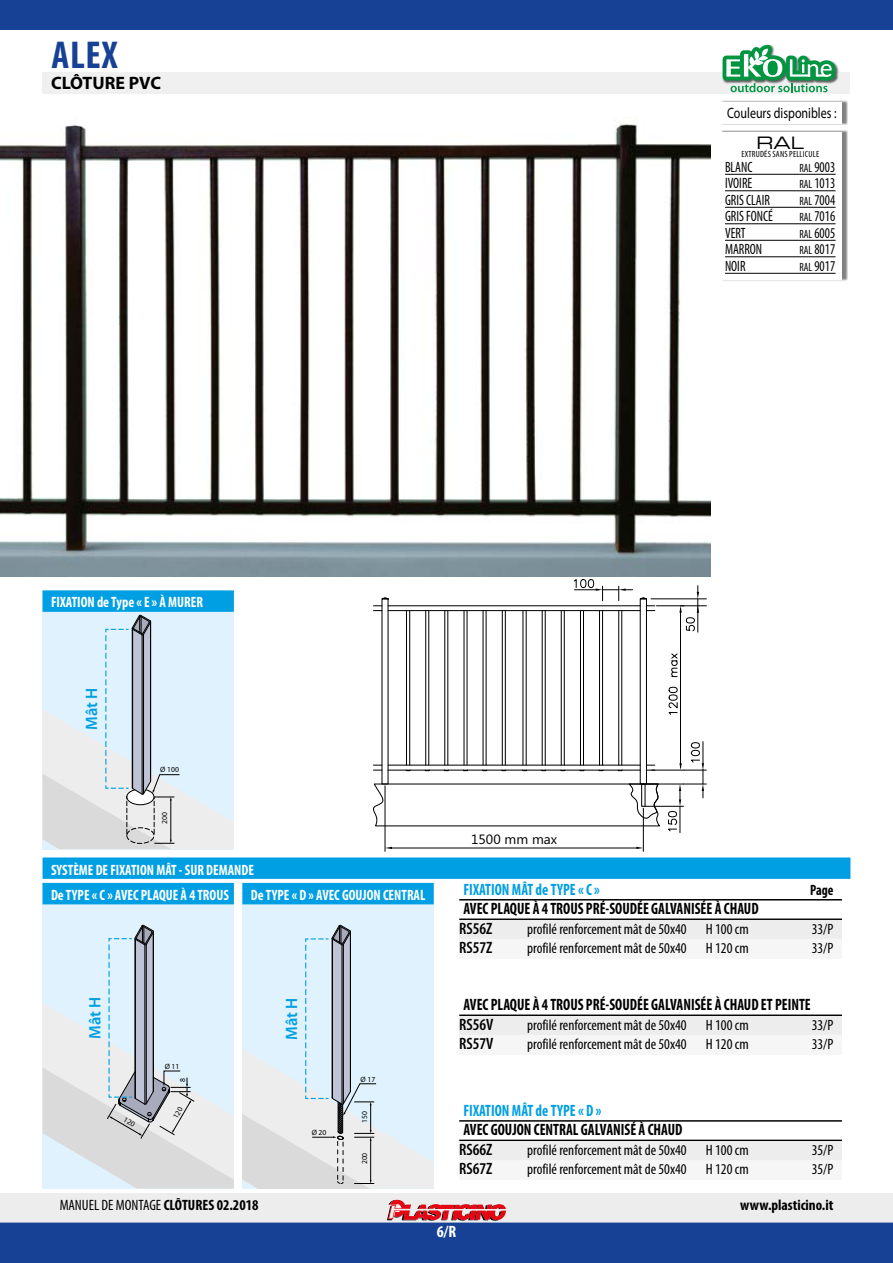
<style>
.page{position:relative;width:893px;height:1263px;background:#fff}
.page>*{position:absolute;margin:0;border:0;box-sizing:border-box;transform-origin:0 0}
.t1{font:700 condensed 39px "Myriad Pro";color:#164194}
.t2{font:700 18px "Myriad Pro";letter-spacing:-.005em;color:#000}
.t3{font:17.1px "Eurostile Extended Two";color:#000}
.t4{font:700 condensed 16.5px "Myriad Pro";color:#000;scale:.9 1}
.t5{font:700 condensed 16.5px "Myriad Pro";color:#009fe3;scale:.9 1}
.t6{font:600 condensed 16.5px "Myriad Pro";color:#000}
.t7{font:600 16.5px "Myriad Pro";color:#009fe3}
.t8{font:700 condensed 16.5px "Myriad Pro";color:#fff}
.t9{font:condensed 15px "Myriad Pro";color:#000}
.t10{font:700 condensed 15px "Myriad Pro";color:#fff;scale:.94 1}
.t11{font:condensed 15px "Myriad Pro";color:#000;scale:.9 1}
.t12{font:15px "Myriad Pro";color:#000;scale:.8 1}
.t13{font:700 condensed 15px "Myriad Pro";color:#000}
.t14{font:700 condensed 15px "Myriad Pro";color:#000;scale:.9 1}
.t15{font:13.5px "Segoe";color:#000}
.t16{font:condensed 9px "Myriad Pro";letter-spacing:.02em;color:#000}
.t17{font:7.65px "Myriad Pro";color:#000}
.s1{font-size:12px}
.s2{font-weight:700}
</style>
<div class="page">
<div style="left:0;top:0;width:893px;height:30px;background:#164194"></div>
<div style="left:43px;top:72px;width:807px;height:22px;background:#f0f0f1"></div>
<div style="left:721px;top:100px;width:127px;height:25px;background:#000;opacity:.5"></div>
<div style="left:719px;top:102px;width:123px;height:21px;background:#fff"></div>
<hr style="left:459px;top:1120px;width:383px;height:2px;background:#000">
<hr style="left:459px;top:1140px;width:383px;height:1px;background:#000">
<div style="left:459px;top:1141px;width:383px;height:19px;background:#ededed"></div>
<div style="left:459px;top:1160px;width:383px;height:20px;background:#f6f6f6"></div>
<hr style="left:459px;top:899px;width:383px;height:1px;background:#000">
<hr style="left:459px;top:918px;width:383px;height:2px;background:#000">
<div style="left:459px;top:920px;width:383px;height:19px;background:#ededed"></div>
<div style="left:459px;top:939px;width:383px;height:20px;background:#f6f6f6"></div>
<hr style="left:459px;top:1014px;width:383px;height:2px;background:#000">
<div style="left:459px;top:1016px;width:383px;height:19px;background:#ededed"></div>
<div style="left:459px;top:1035px;width:383px;height:20px;background:#f6f6f6"></div>
<div style="left:43px;top:857px;width:807px;height:22px;background:#009fe3"></div>
<div style="left:43px;top:882px;width:191px;height:306px;background:#dff2fd"></div>
<div style="left:43px;top:883px;width:191px;height:21px;background:#009fe3"></div>
<div style="left:242px;top:882px;width:192px;height:306px;background:#dff2fd"></div>
<div style="left:242px;top:883px;width:192px;height:21px;background:#009fe3"></div>
<svg style="left:242px;top:925px;width:192px;height:263px"></svg>
<div style="left:43px;top:590px;width:191px;height:22px;background:#009fe3"></div>
<svg style="left:43px;top:614px;width:191px;height:235px"></svg>
<div style="left:0;top:1193px;width:893px;height:29px;background:#ededed"></div>
<svg style="left:0;top:1199px;width:893px;height:64px"></svg>
<img style="left:0;top:124px;width:710px;height:452px">
<hr style="left:392px;top:848px;width:244px;height:1px;background:#000">
<hr style="left:385px;top:786px;width:1px;height:65px;background:#000">
<hr style="left:643px;top:808px;width:1px;height:43px;background:#000">
<svg style="left:385px;top:847px;width:7px;height:2px"></svg>
<svg style="left:636px;top:847px;width:7px;height:2px"></svg>
<svg style="left:373px;top:579px;width:333px;height:254px"></svg>
<div style="left:721px;top:130px;width:127px;height:152px;background:#000;opacity:.5"></div>
<div style="left:719px;top:132px;width:123px;height:148px;background:#fff"></div>
<hr style="left:725px;top:174px;width:111px;height:1px;background:#000">
<hr style="left:725px;top:190px;width:111px;height:1px;background:#000">
<hr style="left:725px;top:207px;width:111px;height:1px;background:#000">
<hr style="left:725px;top:223px;width:111px;height:1px;background:#000">
<hr style="left:725px;top:240px;width:111px;height:1px;background:#000">
<hr style="left:725px;top:256px;width:111px;height:1px;background:#000">
<hr style="left:725px;top:273px;width:111px;height:1px;background:#000">
<img style="left:722px;top:44px;width:48px;height:36px">
<img style="left:835px;top:63px;width:4px;height:19px">
<svg style="left:723px;top:45px;width:112px;height:47px"></svg>
<svg style="left:43px;top:925px;width:191px;height:263px"></svg>
<h1 class="t1" style="left:51px;top:34px;width:68px">ALEX</h1>
<p class="t2" style="left:51px;top:73px;width:112px">CLÔTURE PVC</p>
<p class="t12" style="left:727px;top:104px;width:138px">Couleurs disponibles :</p>
<p class="t3" style="left:757px;top:131px;width:49px">RAL</p>
<p class="t16" style="left:741px;top:149px;width:79px">EXTRUDÉS SANS PELLICULE</p>
<p class="t11" style="left:725px;top:159px;width:32px">BLANC</p>
<p class="t11" style="left:799px;top:159px;width:41px"><span class="s1">RAL</span> 9003</p>
<p class="t11" style="left:725px;top:175px;width:32px">IVOIRE</p>
<p class="t11" style="left:799px;top:175px;width:41px"><span class="s1">RAL</span> 1013</p>
<p class="t11" style="left:725px;top:192px;width:51px">GRIS CLAIR</p>
<p class="t11" style="left:799px;top:192px;width:41px"><span class="s1">RAL</span> 7004</p>
<p class="t11" style="left:725px;top:208px;width:55px">GRIS FONCÉ</p>
<p class="t11" style="left:799px;top:208px;width:41px"><span class="s1">RAL</span> 7016</p>
<p class="t11" style="left:725px;top:225px;width:24px">VERT</p>
<p class="t11" style="left:799px;top:225px;width:41px"><span class="s1">RAL</span> 6005</p>
<p class="t11" style="left:725px;top:241px;width:43px">MARRON</p>
<p class="t11" style="left:799px;top:241px;width:41px"><span class="s1">RAL</span> 8017</p>
<p class="t11" style="left:725px;top:258px;width:24px">NOIR</p>
<p class="t11" style="left:799px;top:258px;width:41px"><span class="s1">RAL</span> 9017</p>
<p class="t10" style="left:51px;top:594px;width:163px">FIXATION de Type « E » À MURER</p>
<p class="t7" style="left:83px;top:730px;width:44px;rotate:-90deg">Mât H</p>
<p class="t17" style="left:160px;top:766px;width:20px">Ø 100</p>
<p class="t17" style="left:160px;top:824px;width:13px;rotate:-90deg">200</p>
<p class="t10" style="left:51px;top:861px;width:217px">SYSTÈME DE FIXATION MÂT - SUR DEMANDE</p>
<p class="t10" style="left:51px;top:887px;width:191px">De TYPE « C » AVEC PLAQUE À 4 TROUS</p>
<p class="t10" style="left:251px;top:887px;width:187px">De TYPE « D » AVEC GOUJON CENTRAL</p>
<p class="t7" style="left:86px;top:1039px;width:44px;rotate:-90deg">Mât H</p>
<p class="t17" style="left:165px;top:1062px;width:16px">Ø 11</p>
<p class="t17" style="left:178px;top:1081px;width:5px;rotate:-90deg">8</p>
<p class="t7" style="left:282px;top:1040px;width:44px;rotate:-90deg">Mât H</p>
<p class="t17" style="left:312px;top:1129px;width:16px">Ø 20</p>
<p class="t17" style="left:361px;top:1075px;width:16px">Ø 17</p>
<p class="t17" style="left:360px;top:1123px;width:13px;rotate:-90deg">150</p>
<p class="t17" style="left:360px;top:1164px;width:13px;rotate:-90deg">200</p>
<p class="t15" style="left:471px;top:831px;width:87px">1500 mm max</p>
<p class="t5" style="left:463px;top:880px;width:153px">FIXATION MÂT de TYPE « C »</p>
<p class="t14" style="left:810px;top:881px;width:27px">Page</p>
<p class="t4" style="left:463px;top:900px;width:329px">AVEC PLAQUE À 4 TROUS PRÉ-SOUDÉE GALVANISÉE À CHAUD</p>
<p class="t6" style="left:459px;top:919px;width:35px">RS56Z</p>
<p class="t9" style="left:527px;top:921px;width:161px">profilé renforcement mât de 50x40</p>
<p class="t9" style="left:706px;top:921px;width:44px">H 100 cm</p>
<p class="t9" style="left:812px;top:921px;width:23px">33/P</p>
<p class="t6" style="left:459px;top:939px;width:35px">RS57Z</p>
<p class="t9" style="left:527px;top:940px;width:161px">profilé renforcement mât de 50x40</p>
<p class="t9" style="left:706px;top:940px;width:44px">H 120 cm</p>
<p class="t9" style="left:812px;top:940px;width:23px">33/P</p>
<p class="t4" style="left:463px;top:996px;width:387px">AVEC PLAQUE À 4 TROUS PRÉ-SOUDÉE GALVANISÉE À CHAUD ET PEINTE</p>
<p class="t6" style="left:459px;top:1015px;width:36px">RS56V</p>
<p class="t9" style="left:527px;top:1017px;width:161px">profilé renforcement mât de 50x40</p>
<p class="t9" style="left:706px;top:1017px;width:44px">H 100 cm</p>
<p class="t9" style="left:812px;top:1017px;width:23px">33/P</p>
<p class="t6" style="left:459px;top:1035px;width:36px">RS57V</p>
<p class="t9" style="left:527px;top:1036px;width:161px">profilé renforcement mât de 50x40</p>
<p class="t9" style="left:706px;top:1036px;width:44px">H 120 cm</p>
<p class="t9" style="left:812px;top:1036px;width:23px">33/P</p>
<p class="t5" style="left:463px;top:1101px;width:155px">FIXATION MÂT de TYPE « D »</p>
<p class="t4" style="left:463px;top:1121px;width:245px">AVEC GOUJON CENTRAL GALVANISÉ À CHAUD</p>
<p class="t6" style="left:459px;top:1140px;width:35px">RS66Z</p>
<p class="t9" style="left:527px;top:1142px;width:161px">profilé renforcement mât de 50x40</p>
<p class="t9" style="left:706px;top:1142px;width:44px">H 100 cm</p>
<p class="t9" style="left:812px;top:1142px;width:23px">35/P</p>
<p class="t6" style="left:459px;top:1160px;width:35px">RS67Z</p>
<p class="t9" style="left:527px;top:1161px;width:161px">profilé renforcement mât de 50x40</p>
<p class="t9" style="left:706px;top:1161px;width:44px">H 120 cm</p>
<p class="t9" style="left:812px;top:1161px;width:23px">35/P</p>
<p class="t9" style="left:60px;top:1197px;width:200px">MANUEL DE MONTAGE <span class="s2">CLÔTURES 02.2018</span></p>
<p class="t13" style="left:740px;top:1197px;width:95px">www.plasticino.it</p>
<p class="t8" style="left:437px;top:1222px;width:21px">6/R</p>
</div>
